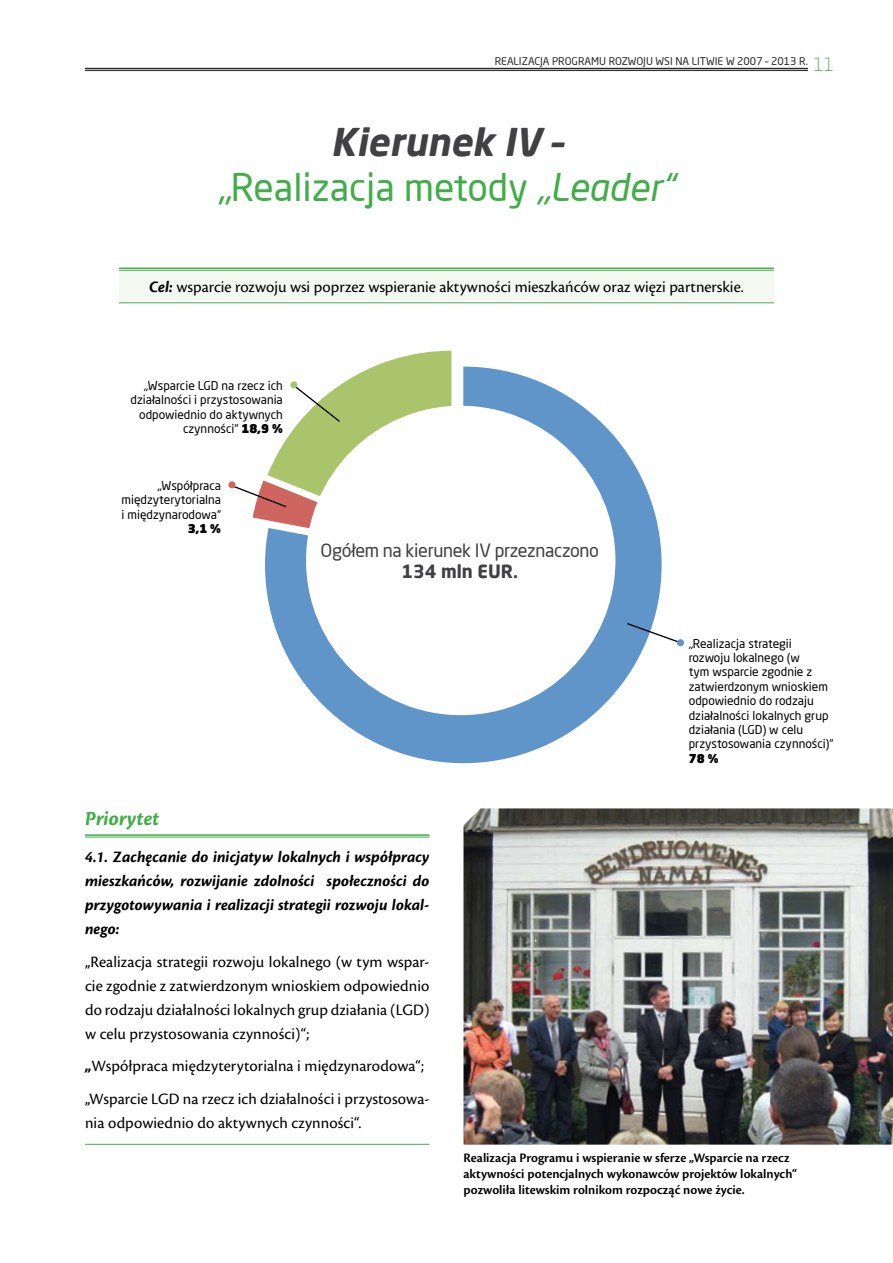
<style>
.page{position:relative;width:893px;height:1263px;background:#fff}
.page>*{position:absolute;margin:0;border:0;box-sizing:border-box;transform-origin:0 0}
.t1{font:37.5px/45px "Neo Sans Pro";letter-spacing:-.005em;color:#41ad49;text-align:center}
.t2{font:italic 700 21px "Cronos Pro";letter-spacing:.005em;color:#41ad49}
.t3{font:18px "Neo Sans Pro";letter-spacing:-.02em;color:#414042}
.t4{font:700 18px "Neo Sans Pro";color:#414042}
.t5{font:16.5px/24px "Cronos Pro";letter-spacing:.005em;color:#000;text-align:justify}
.t6{font:italic 700 16.5px/24px "Cronos Pro";color:#000;text-align:justify}
.t7{font:600 13.5px/16.2px "Cronos Pro";color:#000}
.t8{font:12px/14.4px "Neo Sans Pro";color:#000}
.t9{font:900 12px "Neo Sans Pro";color:#000}
.t10{font:10.5px "Neo Sans Pro";color:#292829}
.s1{font-weight:300;font-size:18px;color:#41ad49}
.s2{font-weight:700;font-style:italic;color:#414042}
.s3{font-style:italic}
.s4{font-weight:700;font-style:italic}
.s5{font-weight:900}
</style>
<div class="page">
<hr style="left:85px;top:68px;width:723px;height:1px;background:#292829">
<hr style="left:85px;top:70px;width:723px;height:1px;background:#292829">
<div style="left:119px;top:272px;width:655px;height:29px;background:#f3f8f1"></div>
<hr style="left:119px;top:268px;width:655px;height:1px;background:#41ad49">
<hr style="left:119px;top:270px;width:655px;height:1px;background:#41ad49">
<hr style="left:119px;top:302px;width:655px;height:1px;background:#41ad49">
<hr style="left:85px;top:834px;width:344px;height:2px;background:#41ad49">
<hr style="left:85px;top:837px;width:344px;height:1px;background:#41ad49">
<hr style="left:85px;top:1144px;width:344px;height:1px;background:#41ad49">
<svg style="left:265px;top:367px;width:397px;height:396px;fill:#6095c9"></svg>
<div style="left:306px;top:406px;width:309px;height:309px;background:#fff;border-radius:50%"></div>
<svg style="left:626px;top:622px;width:53px;height:22px"></svg>
<div style="left:677px;top:639px;width:7px;height:7px;background:#6095c9;border-radius:50%"></div>
<svg style="left:231px;top:351px;width:220px;height:203px"></svg>
<div style="left:290px;top:381px;width:7px;height:7px;background:#aac46b;border-radius:50%"></div>
<div style="left:228px;top:481px;width:7px;height:7px;background:#cc675d;border-radius:50%"></div>
<img style="left:463px;top:808px;width:430px;height:336px">
<p class="t10" style="left:495px;top:55px;width:341px">Realizacja Programu rozwoju wsi na Litwie w 2007 – 2013 r. <span class="s1">11</span></p>
<h1 class="t1" style="left:218px;top:119px;width:458px"><span class="s2">Kierunek IV –<br></span>„Realizacja metody <span class="s3">„Leader“</span></h1>
<p class="t5" style="left:149px;top:275px;width:596px"><span class="s4">Cel:</span> wsparcie rozwoju wsi poprzez wspieranie aktywności mieszkańców oraz więzi partnerskie.</p>
<p class="t8" style="left:131px;top:378px;width:154px;text-align:right">na rzecz ich<br>działalności i przystosowania odpowiednio do aktywnych czynności“ <span class="s5">18,9 %</span></p>
<p class="t8" style="left:144px;top:378px;width:62px">„Wsparcie LGD</p>
<p class="t8" style="left:122px;top:478px;width:101px;text-align:justify;text-indent:36px">„Współpraca międzyterytorialna i międzynarodowa“</p>
<p class="t9" style="left:188px;top:520px;width:35px">3,1 %</p>
<p class="t2" style="left:85px;top:806px;width:76px">Priorytet</p>
<p class="t3" style="left:321px;top:539px;width:280px">Ogółem na kierunek IV przeznaczono</p>
<p class="t4" style="left:402px;top:560px;width:118px">134 mln EUR.</p>
<p class="t6" style="left:85px;top:845px;width:346px">4.1. Zachęcanie do inicjatyw lokalnych i współpracy mieszkańców, rozwijanie zdolności społeczności do przygotowywania i realizacji strategii rozwoju lokal&shy;nego:</p>
<p class="t5" style="left:85px;top:950px;width:346px">„Realizacja strategii rozwoju lokalnego (w tym wspar&shy;cie zgodnie z zatwierdzonym wnioskiem odpowiednio do rodzaju działalności lokalnych grup działania (LGD) w celu przystosowania czynności)“;</p>
<p class="t5" style="left:85px;top:1050px;width:346px;line-height:32.5px"><span class="s4">„</span>Współpraca międzyterytorialna i międzynarodowa“; „Wsparcie LGD na rzecz ich działalności i przystosowa-</p>
<p class="t5" style="left:85px;top:1111px;width:278px">nia odpowiednio do aktywnych czynności“.</p>
<p class="t8" style="left:689px;top:636px;width:146px">„Realizacja strategii rozwoju lokalnego (w<br>tym wsparcie zgodnie z zatwierdzonym wnioskiem odpowiednio do rodzaju działalności lokalnych grup działania (LGD) w celu przystosowania czynności)“</p>
<p class="t9" style="left:689px;top:750px;width:31px">78 %</p>
<p class="t7" style="left:463px;top:1150px;width:335px">Realizacja Programu i wspieranie w sferze „Wsparcie na rzecz aktywności potencjalnych wykonawców projektów lokalnych“ pozwoliła litewskim rolnikom rozpocząć nowe życie.</p>
</div>
